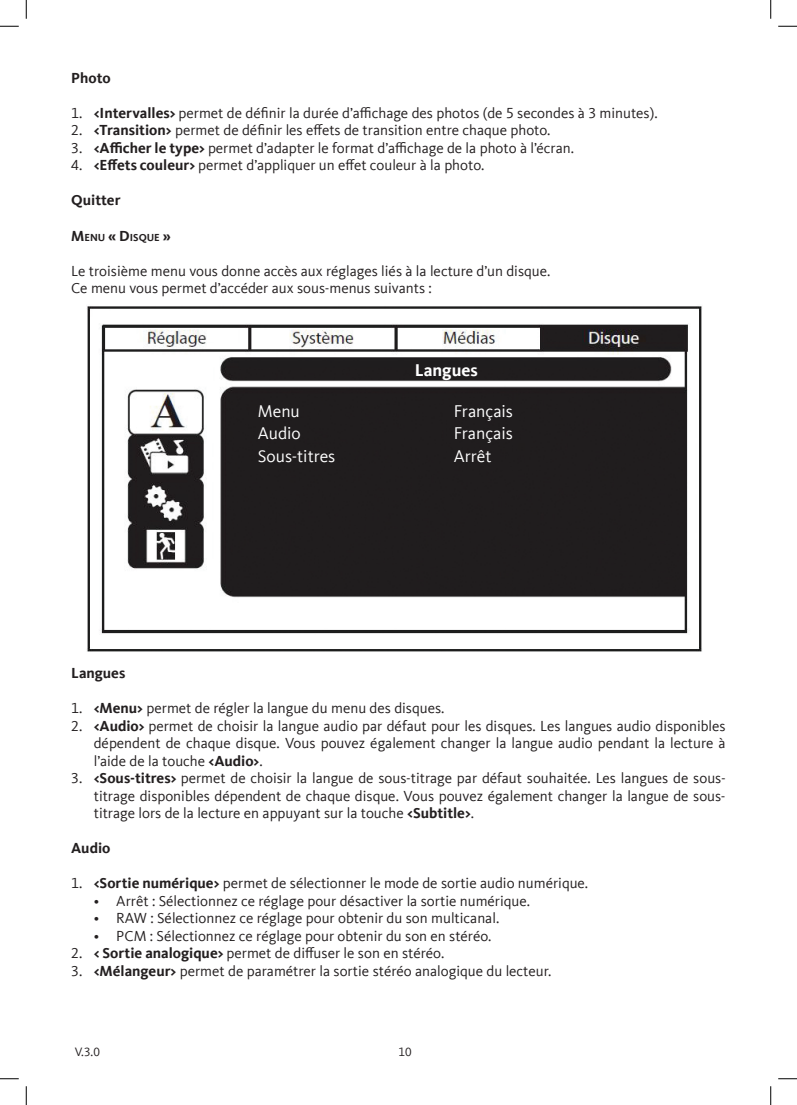
<style>
.page{position:relative;width:797px;height:1105px;background:#fff}
.page>*{position:absolute;margin:0;border:0;box-sizing:border-box;transform-origin:0 0}
.t1{font:17.5px "Kievit Offc";color:#fff}
.t2{font:700 17.5px "Kievit Offc";color:#fff}
.t3{font:15px/17.5px "Kievit Offc";color:#231f20;text-align:justify}
.t4{font:700 15px "Kievit Offc";color:#231f20}
.t5{font:12.5px "Kievit Offc";color:#231f20}
.t6{font:700 10.5px "Kievit Offc";color:#231f20}
.s1{font-weight:700}
.s2{font-size:15px}
</style>
<div class="page">
<img style="left:87px;top:306px;width:615px;height:346px">
<svg style="left:0;top:25px;width:19px;height:2px"></svg>
<svg style="left:778px;top:25px;width:19px;height:2px"></svg>
<svg style="left:0;top:1078px;width:19px;height:1px"></svg>
<svg style="left:778px;top:1078px;width:19px;height:1px"></svg>
<svg style="left:25px;top:0;width:2px;height:19px"></svg>
<svg style="left:25px;top:1086px;width:2px;height:19px"></svg>
<svg style="left:770px;top:0;width:1px;height:19px"></svg>
<svg style="left:770px;top:1086px;width:1px;height:19px"></svg>
<p class="t4" style="left:71px;top:69px;width:41px">Photo</p>
<p class="t3" style="left:71px;top:104px;width:588px">1. <span class="s1">&lt;Intervalles&gt;</span> permet de définir la durée d’affichage des photos (de 5 secondes à 3 minutes).</p>
<p class="t3" style="left:71px;top:122px;width:481px">2. <span class="s1">&lt;Transition&gt;</span> permet de définir les effets de transition entre chaque photo.</p>
<p class="t3" style="left:71px;top:139px;width:504px">3. <span class="s1">&lt;Afficher le type&gt;</span> permet d’adapter le format d’affichage de la photo à l’écran.</p>
<p class="t3" style="left:71px;top:157px;width:414px">4. <span class="s1">&lt;Effets couleur&gt;</span> permet d’appliquer un effet couleur à la photo.</p>
<p class="t4" style="left:71px;top:191px;width:51px">Quitter</p>
<p class="t6" style="left:71px;top:231px;width:101px"><span class="s2">M</span>ENU <span class="s2">« D</span>ISQUE <span class="s2">»</span></p>
<p class="t3" style="left:71px;top:262px;width:480px">Le troisième menu vous donne accès aux réglages liés à la lecture d’un disque.<br>Ce menu vous permet d’accéder aux sous-menus suivants :</p>
<p class="t2" style="left:415px;top:360px;width:65px">Langues</p>
<p class="t1" style="left:258px;top:401px;width:43px">Menu</p>
<p class="t1" style="left:453px;top:401px;width:61px">Français</p>
<p class="t1" style="left:258px;top:424px;width:44px">Audio</p>
<p class="t1" style="left:453px;top:424px;width:61px">Français</p>
<p class="t1" style="left:258px;top:446px;width:79px">Sous-titres</p>
<p class="t1" style="left:453px;top:446px;width:39px">Arrêt</p>
<p class="t4" style="left:71px;top:664px;width:56px">Langues</p>
<p class="t3" style="left:71px;top:700px;width:374px">1. <span class="s1">&lt;Menu&gt;</span> permet de régler la langue du menu des disques.</p>
<p class="t3" style="left:94px;top:717px;width:633px;text-indent:-22px">2. <span class="s1">&lt;Audio&gt;</span> permet de choisir la langue audio par défaut pour les disques. Les langues audio disponibles dépendent de chaque disque. Vous pouvez également changer la langue audio pendant la lecture à l’aide de la touche <span class="s1">&lt;Audio&gt;</span>.</p>
<p class="t3" style="left:94px;top:770px;width:633px;text-indent:-23px">3. <span class="s1">&lt;Sous-titres&gt;</span> permet de choisir la langue de sous-titrage par défaut souhaitée. Les langues de sous&shy;titrage disponibles dépendent de chaque disque. Vous pouvez également changer la langue de sous&shy;titrage lors de la lecture en appuyant sur la touche <span class="s1">&lt;Subtitle&gt;</span>.</p>
<p class="t4" style="left:71px;top:839px;width:41px">Audio</p>
<p class="t3" style="left:71px;top:875px;width:518px">1. <span class="s1">&lt;Sortie numérique&gt;</span> permet de sélectionner le mode de sortie audio numérique.</p>
<p class="t3" style="left:94px;top:892px;width:438px">• Arrêt : Sélectionnez ce réglage pour désactiver la sortie numérique.</p>
<p class="t3" style="left:94px;top:910px;width:407px">• RAW : Sélectionnez ce réglage pour obtenir du son multicanal.</p>
<p class="t3" style="left:94px;top:927px;width:399px">• PCM : Sélectionnez ce réglage pour obtenir du son en stéréo.</p>
<p class="t3" style="left:71px;top:945px;width:374px">2. <span class="s1">&lt; Sortie analogique&gt;</span> permet de diffuser le son en stéréo.</p>
<p class="t3" style="left:71px;top:962px;width:481px">3. <span class="s1">&lt;Mélangeur&gt;</span> permet de paramétrer la sortie stéréo analogique du lecteur.</p>
<p class="t5" style="left:75px;top:1045px;width:27px">V.3.0</p>
<p class="t5" style="left:398px;top:1045px;width:15px">10</p>
</div>
